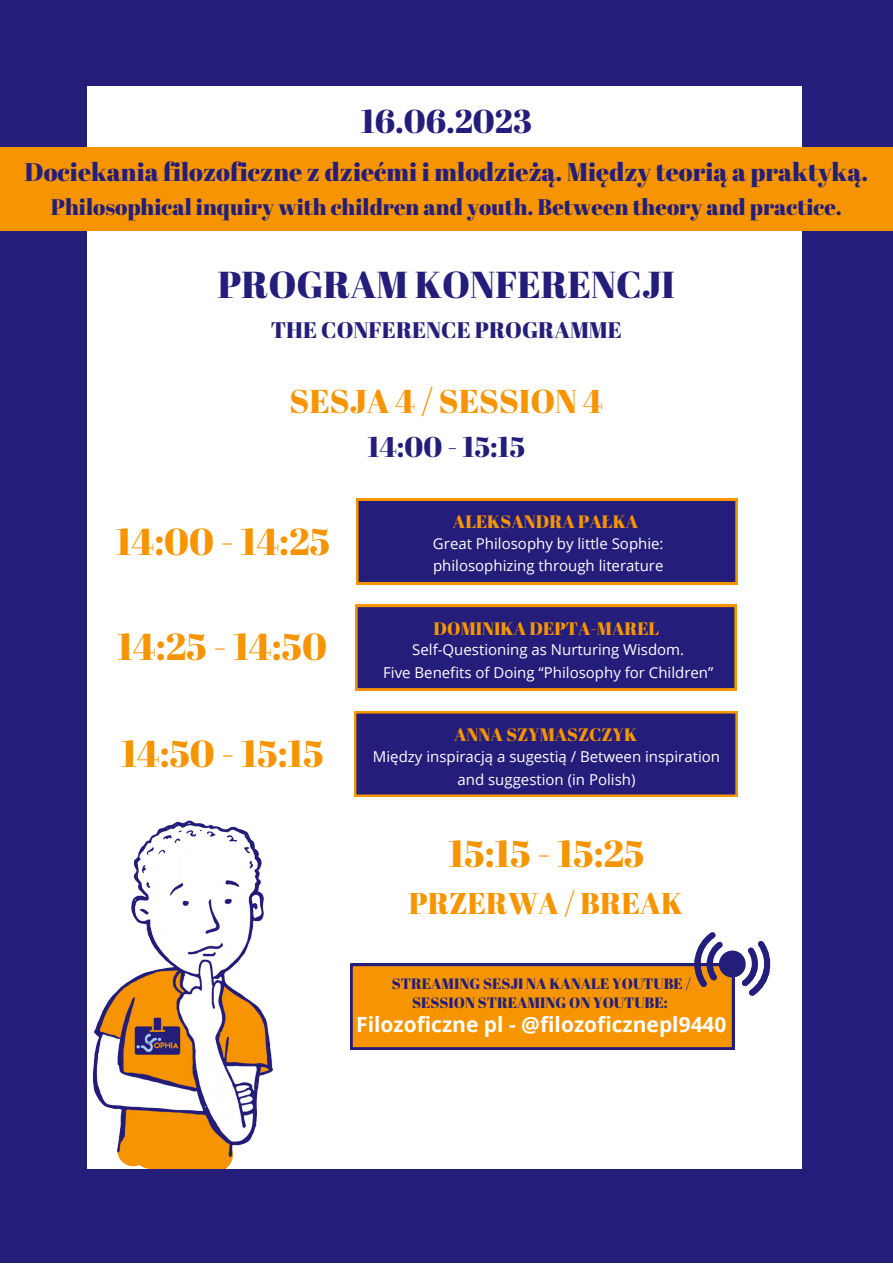
<style>
.page{position:relative;width:893px;height:1264px;background:#fff}
.page>*{position:absolute;margin:0;border:0;box-sizing:border-box;transform-origin:0 0}
.t1{font:37.5px "Abril Fatface";color:#f69501}
.t2{font:37.5px "Abril Fatface";color:#241d7a}
.t3{font:33px "Abril Fatface";color:#f69501}
.t4{font:33px "Abril Fatface";color:#241d7a}
.t5{font:30px "Abril Fatface";color:#f69501}
.t6{font:28.5px "Abril Fatface";color:#241d7a}
.t7{font:25.5px "Abril Fatface";color:#241d7a}
.t8{font:22.5px "Abril Fatface";color:#241d7a}
.t9{font:700 21px "Open Sans";color:#fff}
.t10{font:18px "Abril Fatface";color:#f69501}
.t11{font:15px "Open Sans";color:#fff}
.t12{font:15px "Abril Fatface";color:#241d7a}
</style>
<div class="page">
<div style="left:0;top:0;width:892px;height:1262px;background:#241d7a"></div>
<div style="left:87px;top:86px;width:714px;height:1083px;background:#fff"></div>
<svg style="left:356px;top:498px;width:381px;height:86px"></svg>
<svg style="left:355px;top:605px;width:381px;height:85px"></svg>
<svg style="left:354px;top:711px;width:383px;height:85px"></svg>
<div style="left:0;top:147px;width:892px;height:83px;background:#f69501"></div>
<img style="left:92px;top:820px;width:181px;height:349px">
<svg style="left:350px;top:932px;width:421px;height:117px"></svg>
<p class="t4" style="left:360px;top:98px;width:173px">16.06.2023</p>
<p class="t7" style="left:25px;top:154px;width:845px">Dociekania filozoficzne z dziećmi i młodzieżą. Między teorią a praktyką.</p>
<p class="t8" style="left:51px;top:192px;width:792px">Philosophical inquiry with children and youth. Between theory and practice.</p>
<p class="t2" style="left:218px;top:259px;width:458px">PROGRAM KONFERENCJI</p>
<p class="t8" style="left:271px;top:314px;width:352px">THE CONFERENCE PROGRAMME</p>
<p class="t3" style="left:289px;top:378px;width:315px">SESJA 4 / SESSION 4</p>
<p class="t6" style="left:367px;top:427px;width:159px">14:00 - 15:15</p>
<p class="t1" style="left:116px;top:515px;width:216px">14:00 - 14:25</p>
<p class="t1" style="left:117px;top:620px;width:211px">14:25 - 14:50</p>
<p class="t1" style="left:121px;top:727px;width:204px">14:50 - 15:15</p>
<p class="t10" style="left:453px;top:508px;width:187px">ALEKSANDRA PAŁKA</p>
<p class="t11" style="left:433px;top:532px;width:232px">Great Philosophy by little Sophie:</p>
<p class="t11" style="left:433px;top:555px;width:232px">philosophizing through literature</p>
<p class="t10" style="left:433px;top:615px;width:227px">DOMINIKA DEPTA-MAREL</p>
<p class="t11" style="left:412px;top:639px;width:273px">Self-Questioning as Nurturing Wisdom.</p>
<p class="t11" style="left:383px;top:662px;width:331px">Five Benefits of Doing “Philosophy for Children”</p>
<p class="t10" style="left:454px;top:722px;width:185px">ANNA SZYMASZCZYK</p>
<p class="t11" style="left:373px;top:746px;width:348px">Między inspiracją a sugestią / Between inspiration</p>
<p class="t11" style="left:457px;top:768px;width:179px">and suggestion (in Polish)</p>
<p class="t1" style="left:448px;top:827px;width:197px">15:15 - 15:25</p>
<p class="t5" style="left:408px;top:882px;width:276px">PRZERWA / BREAK</p>
<p class="t12" style="left:392px;top:972px;width:300px">STREAMING SESJI NA KANALE YOUTUBE /</p>
<p class="t12" style="left:412px;top:991px;width:257px">SESSION STREAMING ON YOUTUBE:</p>
<p class="t9" style="left:356px;top:1010px;width:372px">Filozoficzne pl - @filozoficznepl9440</p>
</div>
